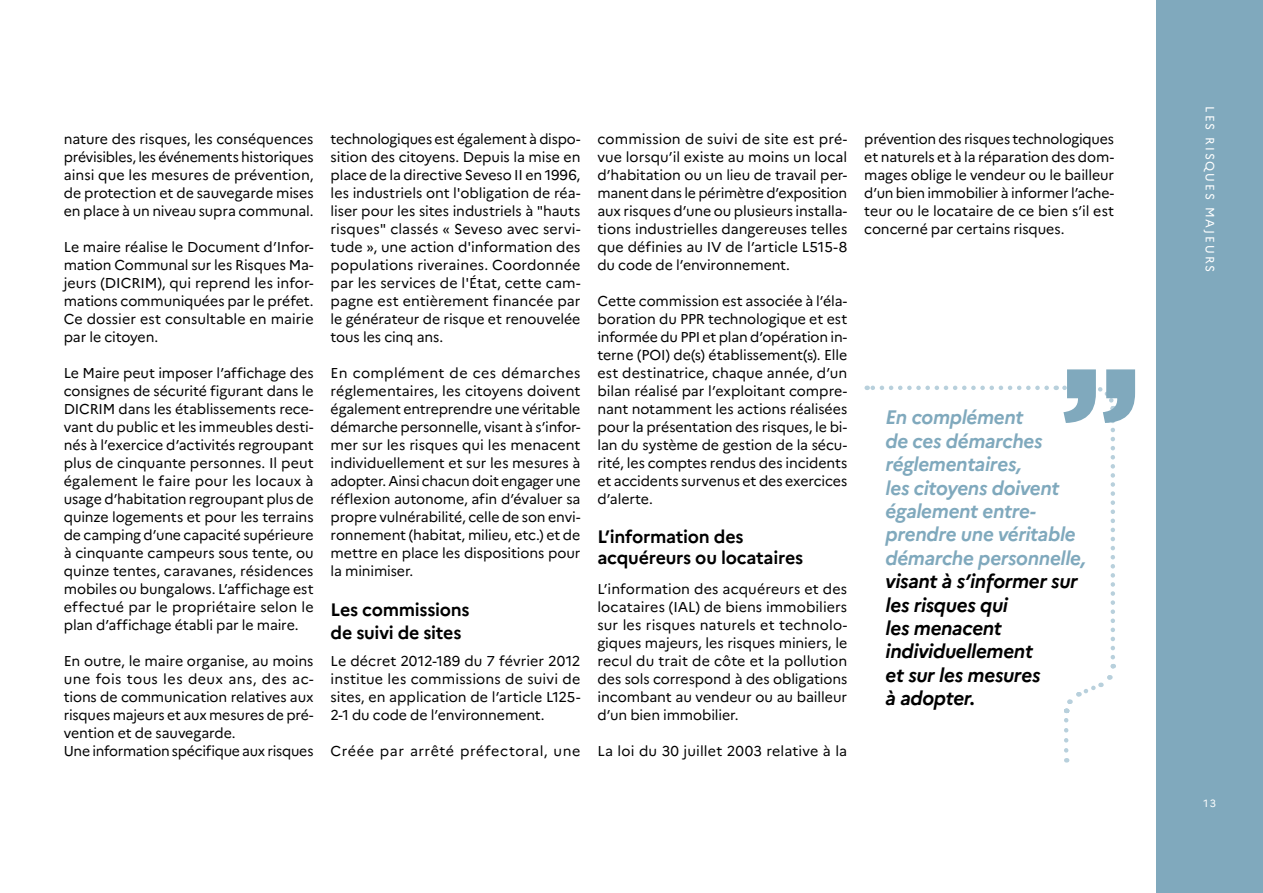
<style>
.page{position:relative;width:1263px;height:893px;background:#fff}
.page>*{position:absolute;margin:0;border:0;box-sizing:border-box;transform-origin:0 0}
.t1{font:italic 700 19.5px/23.4px "Marianne";letter-spacing:-.02em;color:#80a9bd}
.t2{font:italic 700 19.5px/23.4px "Marianne";letter-spacing:-.02em;color:#000}
.t3{font:700 18px/23.4px "Marianne";letter-spacing:-.015em;color:#000}
.t4{font:14.25px/18px "Marianne";letter-spacing:-.005em;color:#000;text-align:justify}
.t5{font:14.25px "Marianne";letter-spacing:.035em;color:#000}
.t6{font:12px "Marianne";letter-spacing:.16em;color:#fff}
.t7{font:10.5px "Marianne";color:#fff}
</style>
<div class="page">
<div style="left:1157px;top:0;width:106px;height:893px;background:#80a9bd"></div>
<svg style="left:867px;top:386px;width:180px;height:4px"></svg>
<svg style="left:1056px;top:369px;width:79px;height:381px"></svg>
<p class="t4" style="left:64px;top:129px;width:251px">nature des risques, les conséquences prévisibles, les événements historiques ainsi que les mesures de prévention, de protection et de sauvegarde mises en place à un niveau supra communal.</p>
<p class="t4" style="left:64px;top:237px;width:251px">Le maire réalise le Document d’Infor&shy;mation Communal sur les Risques Ma&shy;jeurs (DICRIM), qui reprend les infor&shy;mations communiquées par le préfet.<br>Ce dossier est consultable en mairie par le citoyen.</p>
<p class="t4" style="left:64px;top:363px;width:251px">Le Maire peut imposer l’affichage des consignes de sécurité figurant dans le DICRIM dans les établissements rece&shy;vant du public et les immeubles desti&shy;nés à l’exercice d’activités regroupant plus de cinquante personnes. Il peut également le faire pour les locaux à usage d’habitation regroupant plus de quinze logements et pour les terrains de camping d’une capacité supérieure à cinquante campeurs sous tente, ou quinze tentes, caravanes, résidences mobiles ou bungalows. L’affichage est effectué par le propriétaire selon le plan d’affichage établi par le maire.</p>
<p class="t4" style="left:64px;top:651px;width:251px;text-align:left">En outre, le maire organise, au moins une fois tous les deux ans, des ac&shy;tions de communication relatives aux risques majeurs et aux mesures de pré&shy;vention et de sauvegarde.<br>Une information spécifique aux risques</p>
<p class="t4" style="left:331px;top:129px;width:251px">technologiques est également à dispo&shy;sition des citoyens. Depuis la mise en place de la directive Seveso II en 1996, les industriels ont l'obligation de réa&shy;liser pour les sites industriels à "hauts risques" classés « Seveso avec servi&shy;tude », une action d'information des populations riveraines. Coordonnée par les services de l'État, cette cam&shy;pagne est entièrement financée par le générateur de risque et renouvelée tous les cinq ans.</p>
<p class="t4" style="left:331px;top:363px;width:251px">En complément de ces démarches réglementaires, les citoyens doivent également entreprendre une véritable démarche personnelle, visant à s’infor&shy;mer sur les risques qui les menacent individuellement et sur les mesures à adopter. Ainsi chacun doit engager une réflexion autonome, afin d’évaluer sa propre vulnérabilité, celle de son envi&shy;ronnement (habitat, milieu, etc.) et de mettre en place les dispositions pour la minimiser.</p>
<p class="t3" style="left:331px;top:596px;width:141px">Les commissions de suivi de sites</p>
<p class="t4" style="left:331px;top:651px;width:251px">Le décret 2012-189 du 7 février 2012 institue les commissions de suivi de sites, en application de l’article L125- 2-1 du code de l’environnement.</p>
<p class="t5" style="left:331px;top:740px;width:251px">Créée par arrêté préfectoral, une</p>
<p class="t4" style="left:597px;top:129px;width:251px">commission de suivi de site est pré&shy;vue lorsqu’il existe au moins un local d’habitation ou un lieu de travail per&shy;manent dans le périmètre d’exposition aux risques d’une ou plusieurs installa&shy;tions industrielles dangereuses telles que définies au IV de l’article L515-8 du code de l’environnement.</p>
<p class="t4" style="left:597px;top:291px;width:251px">Cette commission est associée à l’éla&shy;boration du PPR technologique et est informée du PPI et plan d’opération in&shy;terne (POI) de(s) établissement(s). Elle est destinatrice, chaque année, d’un bilan réalisé par l’exploitant compre&shy;nant notamment les actions réalisées pour la présentation des risques, le bi&shy;lan du système de gestion de la sécu&shy;rité, les comptes rendus des incidents et accidents survenus et des exercices d’alerte.</p>
<p class="t3" style="left:597px;top:524px;width:207px;line-height:21.6px">L’information des acquéreurs ou locataires</p>
<p class="t4" style="left:597px;top:579px;width:251px">L’information des acquéreurs et des locataires (IAL) de biens immobiliers sur les risques naturels et technolo&shy;giques majeurs, les risques miniers, le recul du trait de côte et la pollution des sols correspond à des obligations incombant au vendeur ou au bailleur d’un bien immobilier.</p>
<p class="t4" style="left:597px;top:741px;width:251px">La loi du 30 juillet 2003 relative à la</p>
<p class="t4" style="left:864px;top:129px;width:251px">prévention des risques technologiques et naturels et à la réparation des dom&shy;mages oblige le vendeur ou le bailleur d’un bien immobilier à informer l’ache&shy;teur ou le locataire de ce bien s’il est concerné par certains risques.</p>
<h1 class="t1" style="left:885px;top:404px;width:202px">En complément<br>de ces démarches réglementaires,<br>les citoyens doivent également entre&shy;prendre une véritable démarche personnelle,</h1>
<h1 class="t2" style="left:885px;top:568px;width:194px">visant à s’informer sur les risques qui<br>les menacent individuellement<br>et sur les mesures<br>à adopter.</h1>
<p class="t6" style="left:1219px;top:106px;width:167px;rotate:90deg">LES RISQUES MAJEURS</p>
<p class="t7" style="left:1203px;top:795px;width:14px">13</p>
</div>
